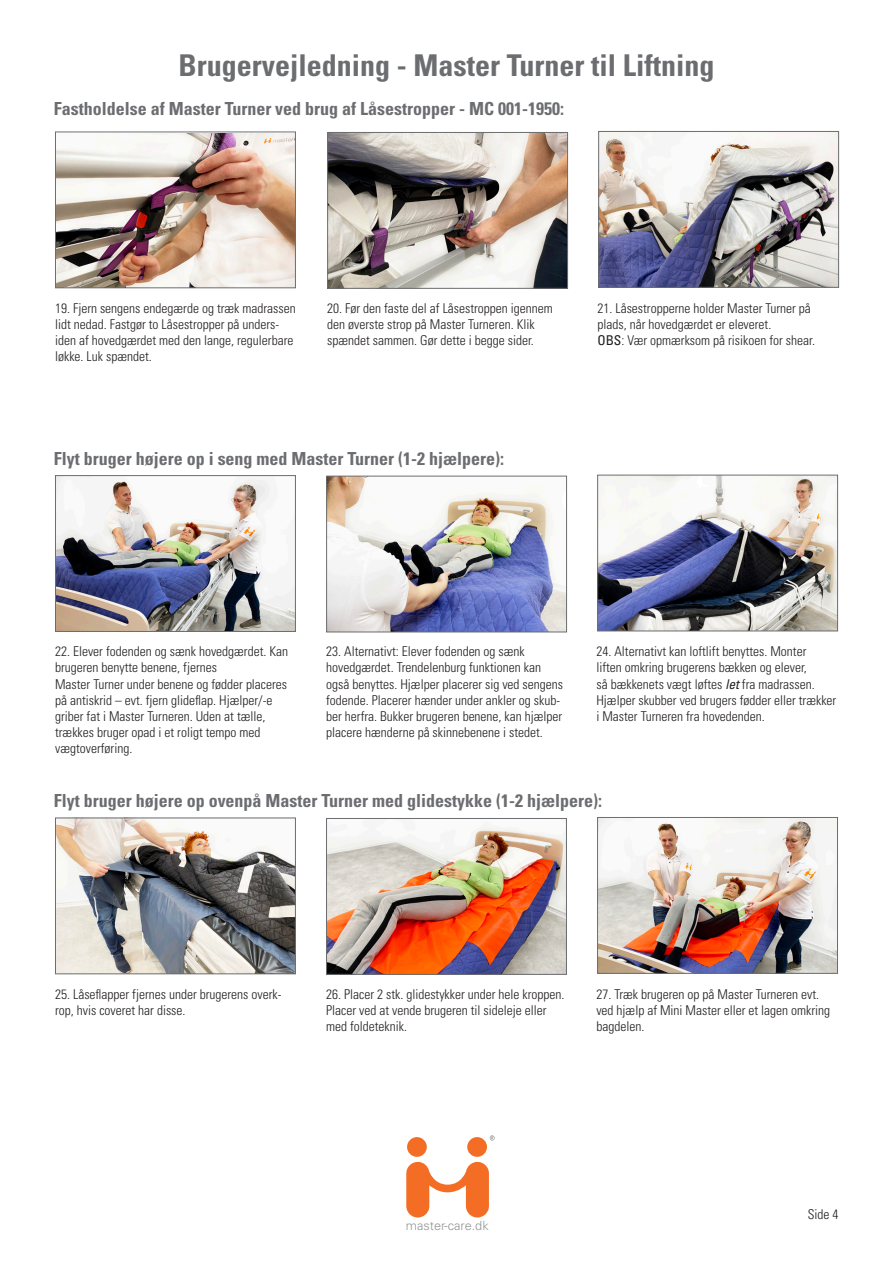
<style>
.page{position:relative;width:893px;height:1263px;background:#fff}
.page>*{position:absolute;margin:0;border:0;box-sizing:border-box;transform-origin:0 0}
.t1{font:700 condensed 30px "Univers LT Std";color:#6c6d70}
.Underoverskrift{font:700 condensed 18px "Univers LT Std";color:#6c6d70}
.t2{font:300 condensed 13.5px/16.2px "Univers LT Std";color:#231f20}
.t3{font:300 12.75px "Univers LT Std";color:#939598}
.s1{font-weight:400}
.s2{font-weight:400;font-style:italic}
</style>
<div class="page">
<img style="left:600px;top:133px;width:237px;height:153px">
<div style="left:598px;top:131px;width:241px;height:157px;border:1px solid #6c6d70"></div>
<img style="left:329px;top:134px;width:237px;height:153px">
<div style="left:327px;top:132px;width:241px;height:157px;border:1px solid #6c6d70"></div>
<img style="left:57px;top:134px;width:237px;height:152px">
<div style="left:55px;top:132px;width:241px;height:156px;border:1px solid #6c6d70"></div>
<img style="left:599px;top:477px;width:237px;height:152px">
<div style="left:597px;top:475px;width:241px;height:156px;border:1px solid #6c6d70"></div>
<img style="left:328px;top:478px;width:237px;height:152px">
<div style="left:326px;top:476px;width:241px;height:156px;border:1px solid #6c6d70"></div>
<img style="left:57px;top:477px;width:237px;height:153px">
<div style="left:55px;top:475px;width:241px;height:157px;border:1px solid #6c6d70"></div>
<img style="left:599px;top:819px;width:237px;height:153px">
<div style="left:597px;top:817px;width:241px;height:157px;border:1px solid #6c6d70"></div>
<img style="left:328px;top:820px;width:237px;height:153px">
<div style="left:326px;top:818px;width:241px;height:157px;border:1px solid #6c6d70"></div>
<img style="left:57px;top:819px;width:237px;height:153px">
<div style="left:55px;top:817px;width:241px;height:157px;border:1px solid #6c6d70"></div>
<svg style="left:406px;top:1162px;width:83px;height:55px"></svg>
<div style="left:407px;top:1137px;width:20px;height:20px;background:#f36e24;border-radius:50%"></div>
<div style="left:467px;top:1137px;width:20px;height:20px;background:#f36e24;border-radius:50%"></div>
<svg style="left:490px;top:1135px;width:4px;height:5px"></svg>
<h1 class="t1" style="left:178px;top:47px;width:538px">Brugervejledning - Master Turner til Liftning</h1>
<p class="Underoverskrift" style="left:54px;top:97px;width:512px">Fastholdelse af Master Turner ved brug af Låsestropper - MC 001-1950:</p>
<p class="t2" style="left:55px;top:300px;width:242px">19. Fjern sengens endegærde og træk madrassen lidt nedad. Fastgør to Låsestropper på unders&shy;iden af hovedgærdet med den lange, regulerbare løkke. Luk spændet.</p>
<p class="t2" style="left:327px;top:300px;width:227px">20. Før den faste del af Låsestroppen igennem den øverste strop på Master Turneren. Klik spændet sammen. Gør dette i begge sider.</p>
<p class="Underoverskrift" style="left:54px;top:447px;width:452px">Flyt bruger højere op i seng med Master Turner (1-2 hjælpere):</p>
<p class="t2" style="left:597px;top:300px;width:215px">21. Låsestropperne holder Master Turner på plads, når hovedgærdet er eleveret.</p>
<p class="t2" style="left:597px;top:332px;width:219px"><span class="s1">OBS</span>: Vær opmærksom på risikoen for shear.</p>
<p class="t2" style="left:55px;top:643px;width:235px">22. Elever fodenden og sænk hovedgærdet. Kan brugeren benytte benene, fjernes<br>Master Turner under benene og fødder placeres på antiskrid – evt. fjern glideflap. Hjælper/-e griber fat i Master Turneren. Uden at tælle, trækkes bruger opad i et roligt tempo med vægtoverføring.</p>
<p class="t2" style="left:326px;top:643px;width:238px">23. Alternativt: Elever fodenden og sænk hovedgærdet. Trendelenburg funktionen kan også benyttes. Hjælper placerer sig ved sengens fodende. Placerer hænder under ankler og skub&shy;ber herfra. Bukker brugeren benene, kan hjælper placere hænderne på skinnebenene i stedet.</p>
<p class="t2" style="left:596px;top:643px;width:241px">24. Alternativt kan loftlift benyttes. Monter<br>liften omkring brugerens bækken og elever,<br>så bækkenets vægt løftes <span class="s2">let</span> fra madrassen.<br>Hjælper skubber ved brugers fødder eller trækker i Master Turneren fra hovedenden.</p>
<p class="Underoverskrift" style="left:54px;top:789px;width:550px">Flyt bruger højere op ovenpå Master Turner med glidestykke (1-2 hjælpere):</p>
<p class="t2" style="left:55px;top:986px;width:228px">25. Låseflapper fjernes under brugerens overk&shy;rop, hvis coveret har disse.</p>
<p class="t2" style="left:326px;top:986px;width:240px">26. Placer 2 stk. glidestykker under hele kroppen.<br>Placer ved at vende brugeren til sideleje eller med foldeteknik.</p>
<p class="t2" style="left:596px;top:986px;width:235px">27. Træk brugeren op på Master Turneren evt. ved hjælp af Mini Master eller et lagen omkring bagdelen.</p>
<p class="t3" style="left:406px;top:1217px;width:84px">master-care.dk</p>
<p class="t2" style="left:808px;top:1206px;width:32px">Side 4</p>
</div>
